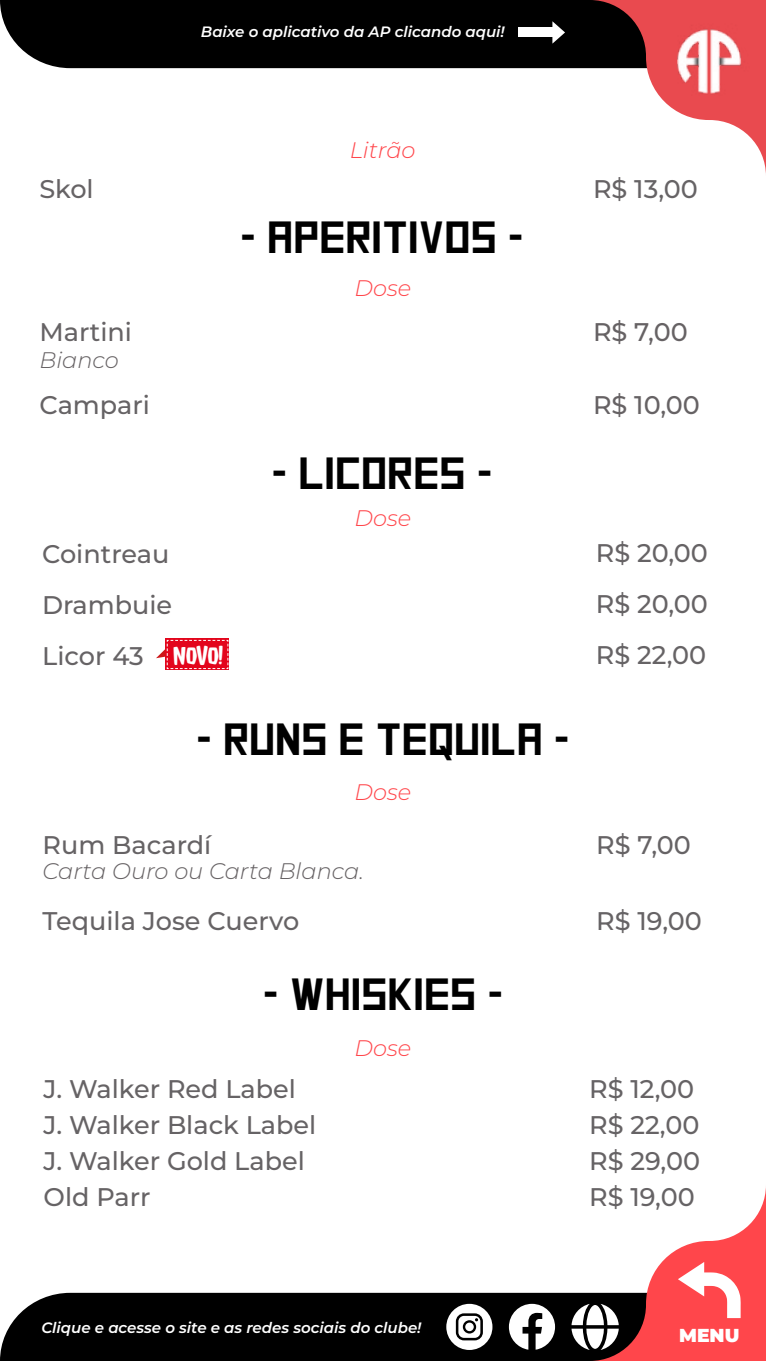
<style>
.page{position:relative;width:766px;height:1361px;background:#fff}
.page>*{position:absolute;margin:0;border:0;box-sizing:border-box;transform-origin:0 0}
.t1{font:45px "Square Font";color:#000}
.t2{font:100 25.5px/36px "Montserrat";color:#666365;text-align:justify}
.t3{font:100 25.5px "Montserrat";color:#666264}
.t4{font:italic 100 22.5px "Montserrat";color:#666264}
.t5{font:italic 300 22.5px "Montserrat";color:#ff464b}
.t6{font:22.5px "Fluffy Slacks BTN";color:#fff}
.t7{font:900 18.75px "Montserrat";color:#fff}
.t8{font:italic 600 15px "Montserrat";color:#fff}
.s1{color:#666264}
</style>
<div class="page">
<div style="left:0;top:0;width:589px;height:68px;background:#000"></div>
<svg style="left:589px;top:0;width:176px;height:166px"></svg>
<img style="left:641px;top:12px;width:124px;height:98px">
<div style="left:0;top:1292px;width:571px;height:69px;background:#000"></div>
<svg style="left:571px;top:1195px;width:194px;height:166px"></svg>
<svg style="left:446px;top:1303px;width:46px;height:47px"></svg>
<svg style="left:508px;top:1303px;width:47px;height:46px"></svg>
<div style="left:517px;top:28px;width:35px;height:9px;background:#fff"></div>
<svg style="left:552px;top:21px;width:13px;height:23px"></svg>
<svg style="left:156px;top:639px;width:73px;height:31px;background:#e62c3f"></svg>
<p class="t8" style="left:201px;top:21px;width:305px">Baixe o aplicativo da AP clicando aqui!</p>
<p class="t5" style="left:349px;top:134px;width:67px">Litrão</p>
<p class="t2" style="left:39px;top:170px;width:56px">Skol</p>
<p class="t2" style="left:593px;top:170px;width:106px"><span class="s1">R</span>$ 13,00</p>
<h1 class="t1" style="left:240px;top:215px;width:285px">- APERITIVOS -</h1>
<p class="t2" style="left:39px;top:314px;width:94px">Martini</p>
<p class="t4" style="left:39px;top:345px;width:81px">Bianco</p>
<p class="t2" style="left:39px;top:386px;width:112px">Campari</p>
<p class="t5" style="left:354px;top:273px;width:58px">Dose</p>
<h1 class="t1" style="left:271px;top:452px;width:222px">- LICORES -</h1>
<p class="t5" style="left:354px;top:503px;width:58px">Dose</p>
<p class="t3" style="left:593px;top:315px;width:96px">R$ 7,00</p>
<p class="t3" style="left:593px;top:387px;width:108px">R$ 10,00</p>
<p class="t2" style="left:42px;top:528px;width:131px;line-height:51px">Cointreau Drambuie Licor 43</p>
<p class="t2" style="left:595px;top:527px;width:114px;line-height:51px">R$ 20,00<br>R$ 20,00<br>R$ 22,00</p>
<p class="t6" style="left:173px;top:639px;width:52px">NOVO!</p>
<h1 class="t1" style="left:196px;top:717px;width:375px">- RUNS E TEQUILA -</h1>
<p class="t5" style="left:354px;top:776px;width:58px">Dose</p>
<p class="t2" style="left:43px;top:826px;width:170px">Rum Bacardí</p>
<p class="t4" style="left:43px;top:856px;width:322px">Carta Ouro ou Carta Blanca.</p>
<p class="t2" style="left:43px;top:902px;width:258px">Tequila Jose Cuervo</p>
<h1 class="t1" style="left:262px;top:972px;width:242px">- WHISKIES -</h1>
<p class="t5" style="left:354px;top:1033px;width:58px">Dose</p>
<p class="t2" style="left:596px;top:826px;width:96px">R$ 7,00</p>
<p class="t2" style="left:596px;top:902px;width:107px">R$ 19,00</p>
<p class="t2" style="left:44px;top:1070px;width:274px;text-align:left">J. Walker Red Label<br>J. Walker Black Label<br>J. Walker Gold Label<br>Old Parr</p>
<p class="t2" style="left:589px;top:1070px;width:112px;text-align:left">R$ 12,00<br>R$ 22,00<br>R$ 29,00<br>R$ 19,00</p>
<p class="t8" style="left:41px;top:1316px;width:381px">Clique e acesse o site e as redes sociais do clube!</p>
<p class="t7" style="left:679px;top:1321px;width:62px">MENU</p>
</div>
